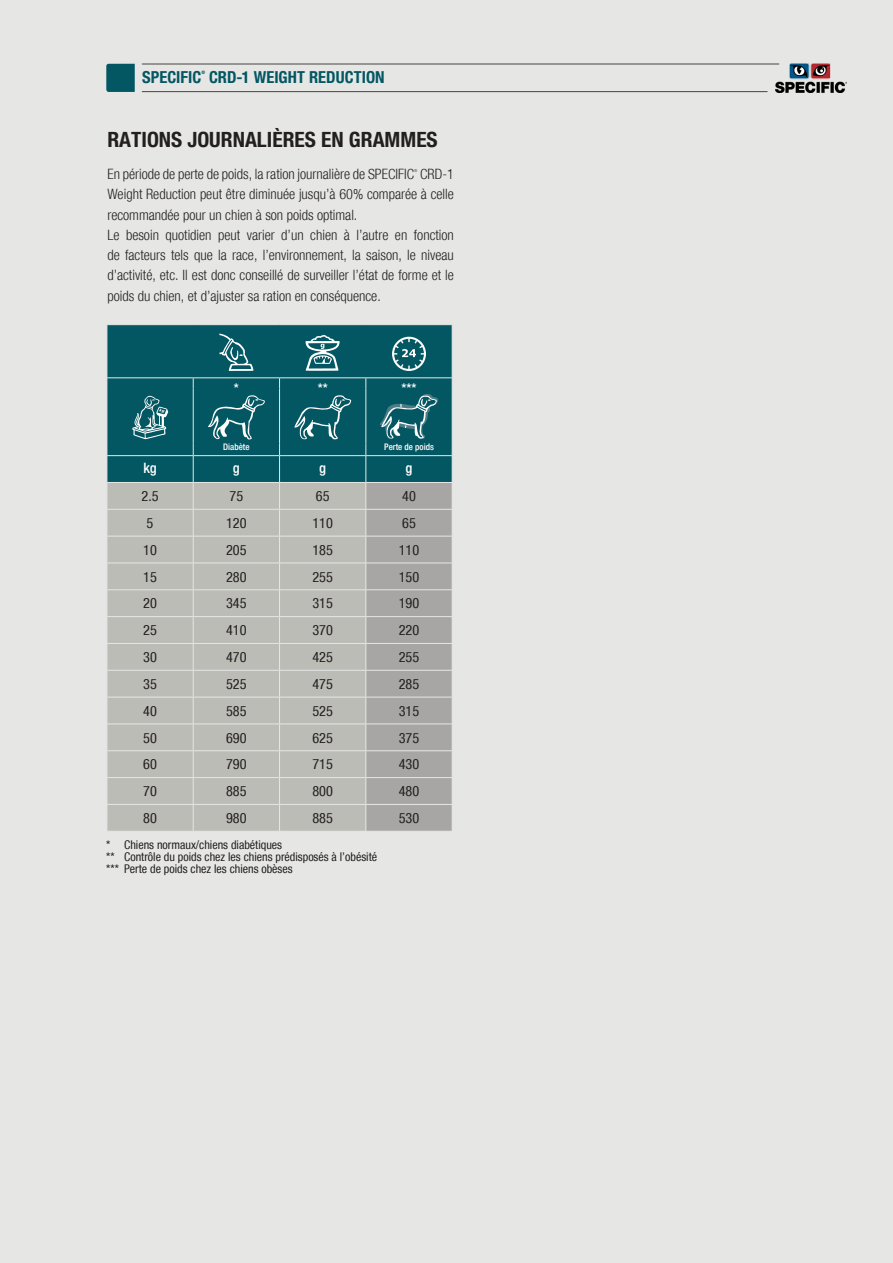
<style>
.page{position:relative;width:893px;height:1263px;background:#e6e7e5}
.page>*{position:absolute;margin:0;border:0;box-sizing:border-box;transform-origin:0 0}
.t1{font:condensed 21px "Specifica 77";color:#231f20}
.t2{font:condensed 16.5px "Specifica 77";letter-spacing:.005em;color:#035762}
.t3{font:300 condensed 14.25px/20.2px "Specific 47";color:#231f20}
.t4{font:condensed 14.25px "Specifica 57";color:#231f20}
.t5{font:500 condensed 14.25px "Specifica 67";color:#fff}
.t6{font:500 condensed 13.5px "Specifica 67";color:#fff}
.t7{font:condensed 12px/12px "Specifica 57";color:#231f20}
.t8{font:500 condensed 9px "Specifica 67";color:#fff}
.t9{font:condensed 4.65px "Specifica 77";color:#035762}
.t10{font:300 condensed 4.05px "Specific 47";color:#231f20}
</style>
<div class="page">
<img style="left:775px;top:63px;width:71px;height:29px">
<hr style="left:142px;top:64px;width:637px;height:1px;background:#454443">
<hr style="left:142px;top:91px;width:625px;height:1px;background:#454443">
<svg style="left:106px;top:64px;width:29px;height:28px"></svg>
<div style="left:108px;top:325px;width:344px;height:157px;background:#035762"></div>
<div style="left:108px;top:483px;width:257px;height:348px;background:#bcbcb6"></div>
<hr style="left:107px;top:509px;width:86px;height:1px;background:#e6e7e5">
<hr style="left:193px;top:509px;width:87px;height:1px;background:#e6e7e5">
<hr style="left:107px;top:536px;width:86px;height:1px;background:#e6e7e5">
<hr style="left:193px;top:536px;width:87px;height:1px;background:#e6e7e5">
<hr style="left:107px;top:563px;width:86px;height:1px;background:#e6e7e5">
<hr style="left:193px;top:563px;width:87px;height:1px;background:#e6e7e5">
<hr style="left:107px;top:589px;width:86px;height:1px;background:#e6e7e5">
<hr style="left:193px;top:589px;width:87px;height:1px;background:#e6e7e5">
<hr style="left:107px;top:616px;width:86px;height:1px;background:#e6e7e5">
<hr style="left:193px;top:616px;width:87px;height:1px;background:#e6e7e5">
<hr style="left:107px;top:643px;width:86px;height:1px;background:#e6e7e5">
<hr style="left:193px;top:643px;width:87px;height:1px;background:#e6e7e5">
<hr style="left:107px;top:670px;width:86px;height:1px;background:#e6e7e5">
<hr style="left:193px;top:670px;width:87px;height:1px;background:#e6e7e5">
<hr style="left:107px;top:697px;width:86px;height:1px;background:#e6e7e5">
<hr style="left:193px;top:697px;width:87px;height:1px;background:#e6e7e5">
<hr style="left:107px;top:723px;width:86px;height:1px;background:#e6e7e5">
<hr style="left:193px;top:723px;width:87px;height:1px;background:#e6e7e5">
<hr style="left:107px;top:750px;width:86px;height:1px;background:#e6e7e5">
<hr style="left:193px;top:750px;width:87px;height:1px;background:#e6e7e5">
<hr style="left:107px;top:777px;width:86px;height:1px;background:#e6e7e5">
<hr style="left:193px;top:777px;width:87px;height:1px;background:#e6e7e5">
<hr style="left:107px;top:804px;width:86px;height:1px;background:#e6e7e5">
<hr style="left:193px;top:804px;width:87px;height:1px;background:#e6e7e5">
<hr style="left:280px;top:509px;width:86px;height:1px;background:#e6e7e5">
<hr style="left:280px;top:536px;width:86px;height:1px;background:#e6e7e5">
<hr style="left:280px;top:563px;width:86px;height:1px;background:#e6e7e5">
<hr style="left:280px;top:589px;width:86px;height:1px;background:#e6e7e5">
<hr style="left:280px;top:616px;width:86px;height:1px;background:#e6e7e5">
<hr style="left:280px;top:643px;width:86px;height:1px;background:#e6e7e5">
<hr style="left:280px;top:670px;width:86px;height:1px;background:#e6e7e5">
<hr style="left:280px;top:697px;width:86px;height:1px;background:#e6e7e5">
<hr style="left:280px;top:723px;width:86px;height:1px;background:#e6e7e5">
<hr style="left:280px;top:750px;width:86px;height:1px;background:#e6e7e5">
<hr style="left:280px;top:777px;width:86px;height:1px;background:#e6e7e5">
<hr style="left:280px;top:804px;width:86px;height:1px;background:#e6e7e5">
<hr style="left:193px;top:388px;width:1px;height:56px;background:#e6e7e5">
<hr style="left:279px;top:388px;width:1px;height:56px;background:#e6e7e5">
<hr style="left:365px;top:388px;width:1px;height:56px;background:#e6e7e5">
<hr style="left:107px;top:377px;width:86px;height:1px;background:#e6e7e5">
<hr style="left:193px;top:377px;width:87px;height:1px;background:#e6e7e5">
<hr style="left:280px;top:377px;width:86px;height:1px;background:#e6e7e5">
<hr style="left:366px;top:377px;width:87px;height:1px;background:#e6e7e5">
<hr style="left:107px;top:455px;width:86px;height:1px;background:#e6e7e5">
<svg style="left:107px;top:444px;width:1px;height:387px"></svg>
<hr style="left:193px;top:455px;width:87px;height:1px;background:#e6e7e5">
<svg style="left:193px;top:444px;width:1px;height:387px"></svg>
<hr style="left:280px;top:455px;width:86px;height:1px;background:#e6e7e5">
<svg style="left:279px;top:444px;width:1px;height:387px"></svg>
<svg style="left:219px;top:334px;width:34px;height:37px"></svg>
<svg style="left:306px;top:335px;width:34px;height:36px"></svg>
<svg style="left:392px;top:337px;width:34px;height:34px"></svg>
<svg style="left:132px;top:396px;width:36px;height:43px;background:#43818a"></svg>
<svg style="left:208px;top:395px;width:57px;height:44px;background:#2e737c"></svg>
<svg style="left:294px;top:395px;width:57px;height:44px;background:#2b717b"></svg>
<svg style="left:365px;top:394px;width:88px;height:437px;background:#8e9c9d"></svg>
<p class="t2" style="left:142px;top:67px;width:61px">SPECIFIC</p>
<p class="t9" style="left:201px;top:70px;width:5px">®</p>
<p class="t2" style="left:209px;top:67px;width:177px">CRD-1 WEIGHT REDUCTION</p>
<h1 class="t1" style="left:107px;top:127px;width:332px">RATIONS JOURNALIÈRES EN GRAMMES</h1>
<p class="t3" style="left:107px;top:164px;width:348px">En période de perte de poids, la ration journalière de SPECIFIC CRD-1</p>
<p class="t10" style="left:414px;top:168px;width:5px">®</p>
<p class="t3" style="left:107px;top:184px;width:348px">Weight Reduction peut être diminuée jusqu’à 60% comparée à celle recommandée pour un chien à son poids optimal.<br>Le besoin quotidien peut varier d’un chien à l’autre en fonction de facteurs tels que la race, l’environnement, la saison, le niveau d’activité, etc. Il est donc conseillé de surveiller l’état de forme et le poids du chien, et d’ajuster sa ration en conséquence.</p>
<p class="t6" style="left:234px;top:380px;width:6px">*</p>
<p class="t6" style="left:318px;top:380px;width:11px">**</p>
<p class="t6" style="left:401px;top:380px;width:16px">***</p>
<p class="t8" style="left:223px;top:442px;width:28px">Diabète</p>
<p class="t8" style="left:384px;top:442px;width:51px">Perte de poids</p>
<p class="t5" style="left:143px;top:459px;width:15px">kg</p>
<p class="t5" style="left:233px;top:459px;width:8px">g</p>
<p class="t5" style="left:319px;top:459px;width:8px">g</p>
<p class="t5" style="left:406px;top:459px;width:8px">g</p>
<p class="t4" style="left:142px;top:488px;width:19px">2.5</p>
<p class="t4" style="left:230px;top:488px;width:15px">75</p>
<p class="t4" style="left:316px;top:488px;width:15px">65</p>
<p class="t4" style="left:402px;top:488px;width:15px">40</p>
<p class="t4" style="left:147px;top:515px;width:8px">5</p>
<p class="t4" style="left:226px;top:515px;width:22px">120</p>
<p class="t4" style="left:312px;top:515px;width:22px">110</p>
<p class="t4" style="left:402px;top:515px;width:15px">65</p>
<p class="t4" style="left:143px;top:541px;width:15px">10</p>
<p class="t4" style="left:226px;top:541px;width:22px">205</p>
<p class="t4" style="left:312px;top:541px;width:22px">185</p>
<p class="t4" style="left:399px;top:541px;width:22px">110</p>
<p class="t4" style="left:143px;top:568px;width:15px">15</p>
<p class="t4" style="left:226px;top:568px;width:22px">280</p>
<p class="t4" style="left:312px;top:568px;width:22px">255</p>
<p class="t4" style="left:399px;top:568px;width:22px">150</p>
<p class="t4" style="left:143px;top:595px;width:15px">20</p>
<p class="t4" style="left:226px;top:595px;width:22px">345</p>
<p class="t4" style="left:312px;top:595px;width:22px">315</p>
<p class="t4" style="left:399px;top:595px;width:22px">190</p>
<p class="t4" style="left:143px;top:622px;width:15px">25</p>
<p class="t4" style="left:226px;top:622px;width:22px">410</p>
<p class="t4" style="left:312px;top:622px;width:22px">370</p>
<p class="t4" style="left:399px;top:622px;width:22px">220</p>
<p class="t4" style="left:143px;top:649px;width:15px">30</p>
<p class="t4" style="left:226px;top:649px;width:22px">470</p>
<p class="t4" style="left:312px;top:649px;width:22px">425</p>
<p class="t4" style="left:399px;top:649px;width:22px">255</p>
<p class="t4" style="left:143px;top:676px;width:15px">35</p>
<p class="t4" style="left:226px;top:676px;width:22px">525</p>
<p class="t4" style="left:312px;top:676px;width:22px">475</p>
<p class="t4" style="left:399px;top:676px;width:22px">285</p>
<p class="t4" style="left:143px;top:702px;width:15px">40</p>
<p class="t4" style="left:226px;top:702px;width:22px">585</p>
<p class="t4" style="left:312px;top:702px;width:22px">525</p>
<p class="t4" style="left:399px;top:702px;width:22px">315</p>
<p class="t4" style="left:143px;top:729px;width:15px">50</p>
<p class="t4" style="left:226px;top:729px;width:22px">690</p>
<p class="t4" style="left:312px;top:729px;width:22px">625</p>
<p class="t4" style="left:399px;top:729px;width:22px">375</p>
<p class="t4" style="left:143px;top:756px;width:15px">60</p>
<p class="t4" style="left:226px;top:756px;width:22px">790</p>
<p class="t4" style="left:312px;top:756px;width:22px">715</p>
<p class="t4" style="left:399px;top:756px;width:22px">430</p>
<p class="t4" style="left:143px;top:783px;width:15px">70</p>
<p class="t4" style="left:226px;top:783px;width:22px">885</p>
<p class="t4" style="left:312px;top:783px;width:22px">800</p>
<p class="t4" style="left:399px;top:783px;width:22px">480</p>
<p class="t4" style="left:143px;top:810px;width:15px">80</p>
<p class="t4" style="left:226px;top:810px;width:22px">980</p>
<p class="t4" style="left:312px;top:810px;width:22px">885</p>
<p class="t4" style="left:399px;top:810px;width:22px">530</p>
<p class="t7" style="left:106px;top:839px;width:272px">* Chiens normaux/chiens diabétiques<br>** Contrôle du poids chez les chiens prédisposés à l’obésité *** Perte de poids chez les chiens obèses</p>
</div>
